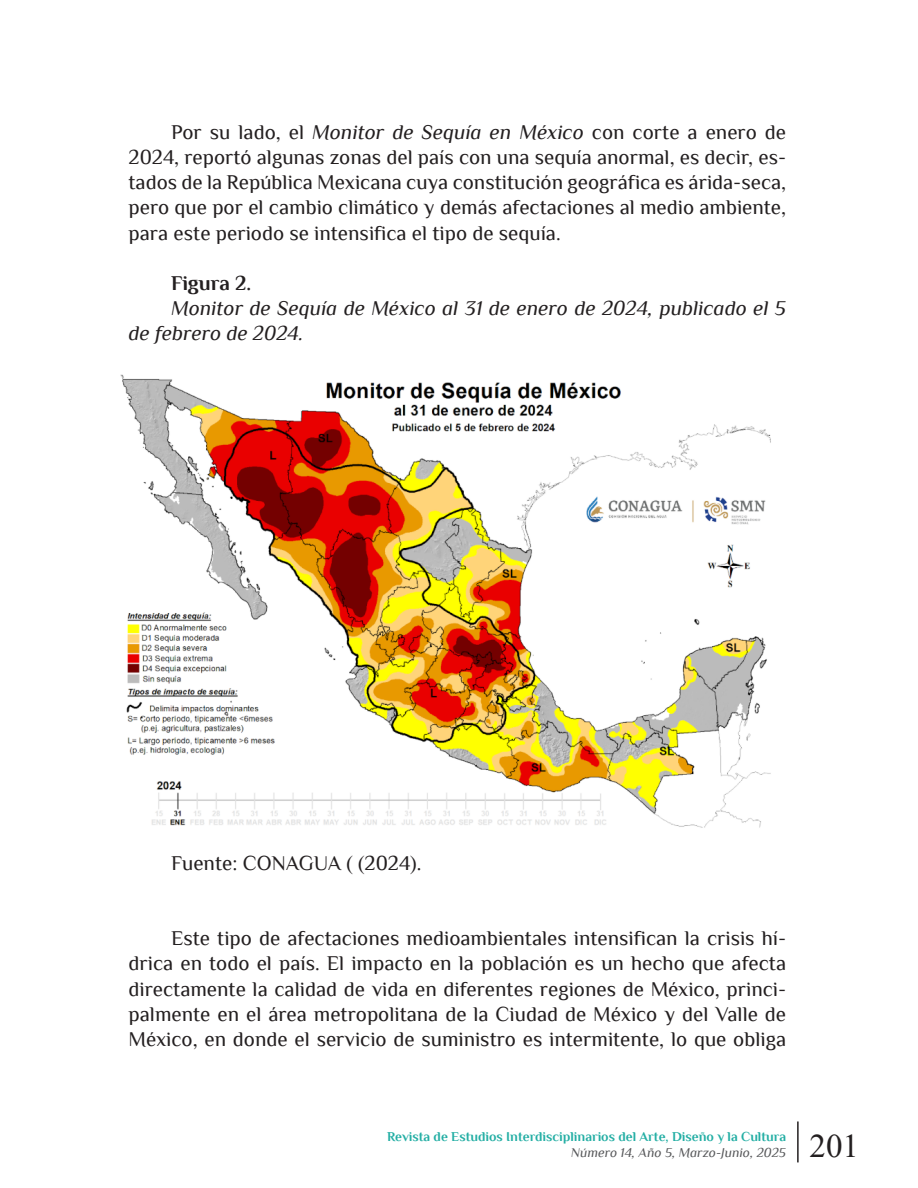
<style>
.page{position:relative;width:918px;height:1188px;background:#fff}
.page>*{position:absolute;margin:0;border:0;box-sizing:border-box;transform-origin:0 0}
.t1{font:33px "Times New Roman";color:#231f20}
.t2{font:21px/25.2px "Philosopher";color:#231f20;text-align:justify}
.t3{font:italic 21px/25.2px "Philosopher";color:#231f20}
.t4{font:700 21px "Philosopher";color:#231f20}
.t5{font:700 13.5px "Philosopher";color:#23aea4}
.t6{font:italic 13.5px "Philosopher";color:#57585a}
.s1{font-style:italic}
</style>
<div class="page">
<hr style="left:797px;top:1121px;width:2px;height:41px;background:#231f20">
<img style="left:120px;top:374px;width:651px;height:454px">
<p class="t2" style="left:129px;top:119px;width:659px;text-indent:43px">Por su lado, el <span class="s1">Monitor de Sequía en México</span> con corte a enero de 2024, reportó algunas zonas del país con una sequía anormal, es decir, es&shy;tados de la República Mexicana cuya constitución geográfica es árida-seca, pero que por el cambio climático y demás afectaciones al medio ambiente, para este periodo se intensifica el tipo de sequía.</p>
<p class="t4" style="left:171px;top:272px;width:82px">Figura 2.</p>
<p class="t3" style="left:129px;top:296px;width:659px;text-indent:43px">Monitor de Sequía de México al 31 de enero de 2024, publicado el 5 de febrero de 2024.</p>
<p class="t2" style="left:171px;top:850px;width:252px">Fuente: CONAGUA ( (2024).</p>
<p class="t2" style="left:129px;top:926px;width:659px;text-indent:43px">Este tipo de afectaciones medioambientales intensifican la crisis hí&shy;drica en todo el país. El impacto en la población es un hecho que afecta directamente la calidad de vida en diferentes regiones de México, princi&shy;palmente en el área metropolitana de la Ciudad de México y del Valle de México, en donde el servicio de suministro es intermitente, lo que obliga</p>
<p class="t5" style="left:387px;top:1129px;width:401px">Revista de Estudios Interdisciplinarios del Arte, Diseño y la Cultura</p>
<p class="t6" style="left:571px;top:1145px;width:217px">Número 14, Año 5, Marzo-Junio, 2025</p>
<h1 class="t1" style="left:810px;top:1123px;width:51px">201</h1>
</div>
